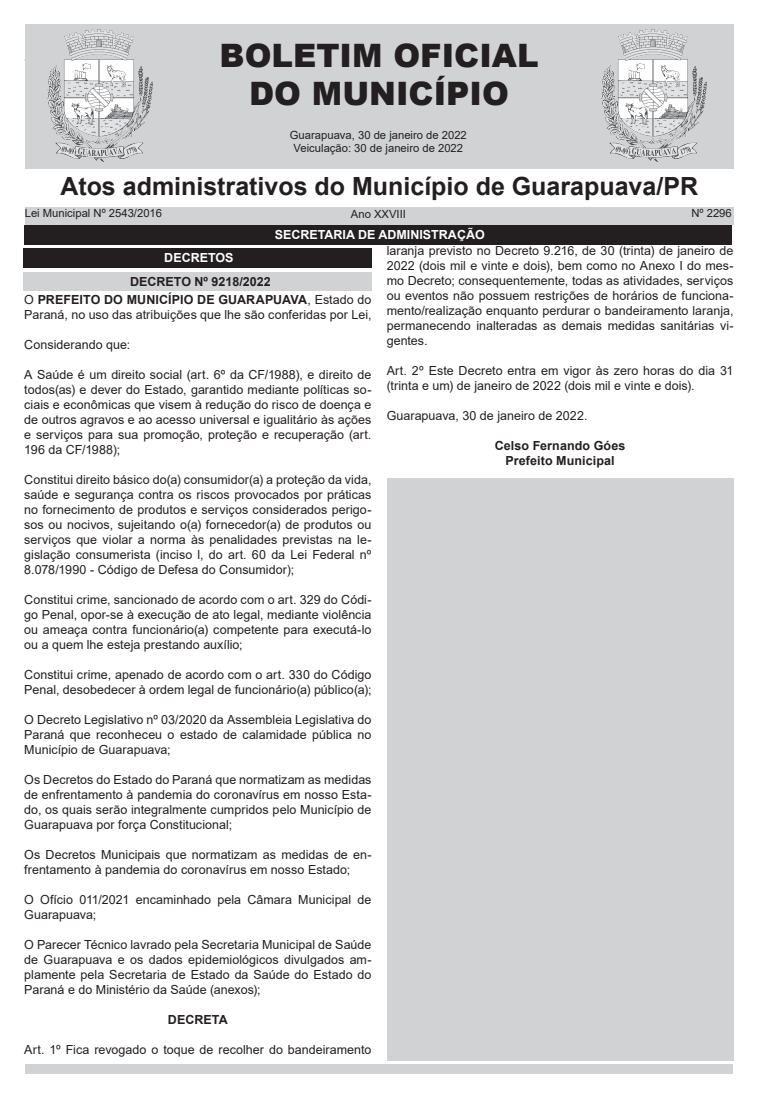
<style>
.page{position:relative;width:769px;height:1099px;background:#fff}
.page>*{position:absolute;margin:0;border:0;box-sizing:border-box;transform-origin:0 0}
.t1{font:900 32.25px "Arial";color:#231f20}
.t2{font:700 25px "Arial";color:#231f20}
.t3{font:12.5px/15px "Arial";letter-spacing:.005em;color:#231f20;text-align:justify}
.Título_3{font:700 12.5px "Arial";letter-spacing:.005em;color:#231f20}
.Título_2{font:700 12.5px "Arial";color:#fff}
.t4{font:11.25px "Arial";color:#231f20}
.s1{font-weight:700}
</style>
<div class="page">
<div style="left:25px;top:1064px;width:707px;height:9px;background:#d1d2d4"></div>
<div style="left:25px;top:25px;width:708px;height:144px;background:#d1d2d4"></div>
<div style="left:25px;top:207px;width:708px;height:18px;background:#d1d2d4"></div>
<img style="left:601px;top:29px;width:106px;height:133px">
<img style="left:48px;top:29px;width:105px;height:133px">
<div style="left:25px;top:225px;width:707px;height:19px;background:#231f20"></div>
<div style="left:23px;top:248px;width:348px;height:20px;background:#231f20"></div>
<div style="left:23px;top:272px;width:349px;height:18px;background:#d1d2d4"></div>
<div style="left:387px;top:478px;width:346px;height:582px;background:#d1d2d4"></div>
<p class="t1" style="left:220px;top:32px;width:320px">BOLETIM OFICIAL</p>
<p class="t1" style="left:249px;top:70px;width:261px">DO MUNICÍPIO</p>
<p class="t4" style="left:290px;top:127px;width:178px">Guarapuava, 30 de janeiro de 2022</p>
<p class="t4" style="left:294px;top:141px;width:171px">Veiculação: 30 de janeiro de 2022</p>
<p class="t2" style="left:60px;top:168px;width:639px">Atos administrativos do Município de Guarapuava/PR</p>
<p class="Título_2" style="left:275px;top:225px;width:211px">SECRETARIA DE ADMINISTRAÇÃO</p>
<p class="Título_2" style="left:164px;top:249px;width:71px">DECRETOS</p>
<p class="Título_3" style="left:130px;top:272px;width:142px">DECRETO Nº 9218/2022</p>
<p class="t3" style="left:24px;top:292px;width:349px">O <span class="s1">PREFEITO DO MUNICÍPIO DE GUARAPUAVA</span>, Estado do<br>Paraná, no uso das atribuições que lhe são conferidas por Lei,</p>
<p class="t3" style="left:24px;top:337px;width:107px">Considerando que:</p>
<p class="t3" style="left:24px;top:367px;width:349px">A Saúde é um direito social (art. 6º da CF/1988), e direito de todos(as) e dever do Estado, garantido mediante políticas so&shy;ciais e econômicas que visem à redução do risco de doença e de outros agravos e ao acesso universal e igualitário às ações e serviços para sua promoção, proteção e recuperação (art.<br>196 da CF/1988);</p>
<p class="t3" style="left:24px;top:472px;width:349px">Constitui direito básico do(a) consumidor(a) a proteção da vida, saúde e segurança contra os riscos provocados por práticas no fornecimento de produtos e serviços considerados perigo&shy;sos ou nocivos, sujeitando o(a) fornecedor(a) de produtos ou serviços que violar a norma às penalidades previstas na le&shy;gislação consumerista (inciso l, do art. 60 da Lei Federal nº 8.078/1990 - Código de Defesa do Consumidor);</p>
<p class="t3" style="left:24px;top:592px;width:349px">Constitui crime, sancionado de acordo com o art. 329 do Códi&shy;go Penal, opor-se à execução de ato legal, mediante violência ou ameaça contra funcionário(a) competente para executá-lo ou a quem lhe esteja prestando auxílio;</p>
<p class="t3" style="left:24px;top:667px;width:349px">Constitui crime, apenado de acordo com o art. 330 do Código<br>Penal, desobedecer à ordem legal de funcionário(a) público(a);</p>
<p class="t3" style="left:24px;top:712px;width:349px">O Decreto Legislativo nº 03/2020 da Assembleia Legislativa do Paraná que reconheceu o estado de calamidade pública no Município de Guarapuava;</p>
<p class="t3" style="left:24px;top:772px;width:349px">Os Decretos do Estado do Paraná que normatizam as medidas de enfrentamento à pandemia do coronavírus em nosso Esta&shy;do, os quais serão integralmente cumpridos pelo Município de Guarapuava por força Constitucional;</p>
<p class="t3" style="left:24px;top:847px;width:349px">Os Decretos Municipais que normatizam as medidas de en&shy;frentamento à pandemia do coronavírus em nosso Estado;</p>
<p class="t3" style="left:24px;top:892px;width:349px">O Ofício 011/2021 encaminhado pela Câmara Municipal de<br>Guarapuava;</p>
<p class="t3" style="left:24px;top:937px;width:349px">O Parecer Técnico lavrado pela Secretaria Municipal de Saúde de Guarapuava e os dados epidemiológicos divulgados am&shy;plamente pela Secretaria de Estado da Saúde do Estado do Paraná e do Ministério da Saúde (anexos);</p>
<p class="Título_3" style="left:168px;top:1011px;width:61px">DECRETA</p>
<p class="t3" style="left:24px;top:1042px;width:349px">Art. 1º Fica revogado o toque de recolher do bandeiramento</p>
<p class="t4" style="left:25px;top:206px;width:139px">Lei Municipal Nº 2543/2016</p>
<p class="t4" style="left:351px;top:206px;width:57px">Ano XXVIII</p>
<p class="t4" style="left:691px;top:206px;width:42px">Nº 2296</p>
<p class="t3" style="left:387px;top:243px;width:348px">laranja previsto no Decreto 9.216, de 30 (trinta) de janeiro de 2022 (dois mil e vinte e dois), bem como no Anexo I do mes&shy;mo Decreto; consequentemente, todas as atividades, serviços ou eventos não possuem restrições de horários de funciona&shy;mento/realização enquanto perdurar o bandeiramento laranja, permanecendo inalteradas as demais medidas sanitárias vi&shy;gentes.</p>
<p class="t3" style="left:387px;top:363px;width:348px">Art. 2º Este Decreto entra em vigor às zero horas do dia 31 (trinta e um) de janeiro de 2022 (dois mil e vinte e dois).</p>
<p class="t3" style="left:387px;top:408px;width:202px">Guarapuava, 30 de janeiro de 2022.</p>
<p class="Título_3" style="left:495px;top:437px;width:132px">Celso Fernando Góes</p>
<p class="Título_3" style="left:506px;top:452px;width:110px">Prefeito Municipal</p>
</div>
